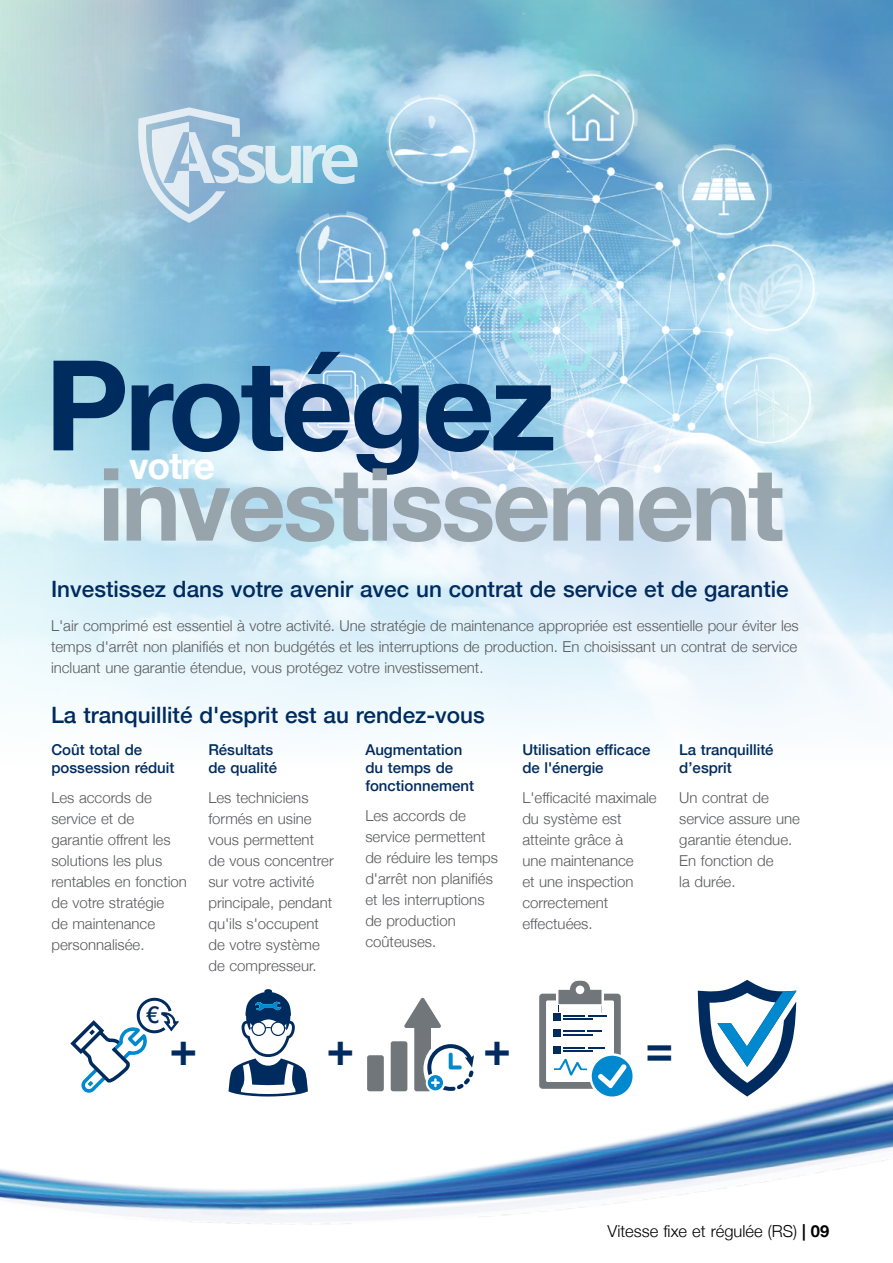
<style>
.page{position:relative;width:893px;height:1263px;background:#fff}
.page>*{position:absolute;margin:0;border:0;box-sizing:border-box;transform-origin:0 0}
.t1{font:700 125.55px "Helvetica Neue";letter-spacing:-.03em;color:#002b5f}
.t2{font:700 101.25px "Helvetica Neue";letter-spacing:-.03em;color:#98a4ab}
.t3{font:700 46.5px "Helvetica Neue";color:#002b5f}
.t4{font:700 37.35px "Helvetica Neue";letter-spacing:-.03em;color:#fff}
.t5{font:500 23.55px "Helvetica Neue";color:#002b5f}
.t6{font:500 22.5px "Helvetica Neue";color:#002b5f}
.t7{font:300 16.5px "Helvetica Neue";color:#000}
.t8{font:300 15px/21px "Helvetica Neue";color:#58595b}
.t9{font:500 15px/18px "Helvetica Neue";color:#002b5f}
.s1{font-weight:700}
</style>
<div class="page">
<img style="left:276px;top:0;width:617px;height:734px">
<img style="left:0;top:0;width:276px;height:731px">
<img style="left:0;top:1075px;width:893px;height:150px">
<svg style="left:137px;top:107px;width:221px;height:116px;background:#a1c6dd"></svg>
<svg style="left:229px;top:989px;width:79px;height:107px"></svg>
<svg style="left:539px;top:980px;width:93px;height:116px"></svg>
<div style="left:367px;top:1055px;width:17px;height:36px;background:#71767a;border-radius:3px"></div>
<div style="left:391px;top:1041px;width:16px;height:50px;background:#71767a;border-radius:3px"></div>
<svg style="left:404px;top:997px;width:70px;height:94px"></svg>
<svg style="left:68px;top:997px;width:112px;height:97px"></svg>
<svg style="left:698px;top:980px;width:99px;height:116px"></svg>
<h1 class="t1" style="left:45px;top:307px;width:513px">Protégez</h1>
<h3 class="t4" style="left:129px;top:437px;width:88px">votre</h3>
<h2 class="t2" style="left:98px;top:425px;width:687px">investissement</h2>
<h3 class="t6" style="left:51px;top:571px;width:739px">Investissez dans votre avenir avec un contrat de service et de garantie</h3>
<p class="t8" style="left:51px;top:614px;width:749px;text-align:justify">L'air comprimé est essentiel à votre activité. Une stratégie de maintenance appropriée est essentielle pour éviter les temps d'arrêt non planifiés et non budgétés et les interruptions de production. En choisissant un contrat de service incluant une garantie étendue, vous protégez votre investissement.</p>
<h3 class="t6" style="left:51px;top:696px;width:435px">La tranquillité d'esprit est au rendez-vous</h3>
<p class="t9" style="left:51px;top:740px;width:124px">Coût total de possession réduit</p>
<p class="t8" style="left:51px;top:786px;width:137px">Les accords de service et de garantie offrent les solutions les plus rentables en fonction de votre stratégie<br>de maintenance personnalisée.</p>
<p class="t9" style="left:679px;top:740px;width:96px">La tranquillité d’esprit</p>
<p class="t8" style="left:679px;top:786px;width:122px">Un contrat de service assure une garantie étendue.<br>En fonction de<br>la durée.</p>
<p class="t9" style="left:208px;top:740px;width:70px">Résultats de qualité</p>
<p class="t8" style="left:208px;top:786px;width:127px">Les techniciens formés en usine vous permettent de vous concentrer sur votre activité principale, pendant qu'ils s'occupent de votre système de compresseur.</p>
<p class="t9" style="left:365px;top:740px;width:110px">Augmentation du temps de fonctionnement</p>
<p class="t8" style="left:365px;top:804px;width:134px">Les accords de service permettent de réduire les temps d'arrêt non planifiés et les interruptions de production coûteuses.</p>
<p class="t9" style="left:522px;top:740px;width:129px">Utilisation efficace de l'énergie</p>
<p class="t8" style="left:522px;top:786px;width:136px">L'efficacité maximale du système est atteinte grâce à<br>une maintenance<br>et une inspection correctement effectuées.</p>
<h3 class="t5" style="left:146px;top:996px;width:15px">€</h3>
<h3 class="t3" style="left:169px;top:1012px;width:29px">+</h3>
<h3 class="t3" style="left:326px;top:1012px;width:29px">+</h3>
<h3 class="t3" style="left:483px;top:1012px;width:29px">+</h3>
<h3 class="t3" style="left:646px;top:1012px;width:29px">=</h3>
<p class="t7" style="left:607px;top:1217px;width:223px">Vitesse fixe et régulée (RS) <span class="s1">| 09</span></p>
</div>
